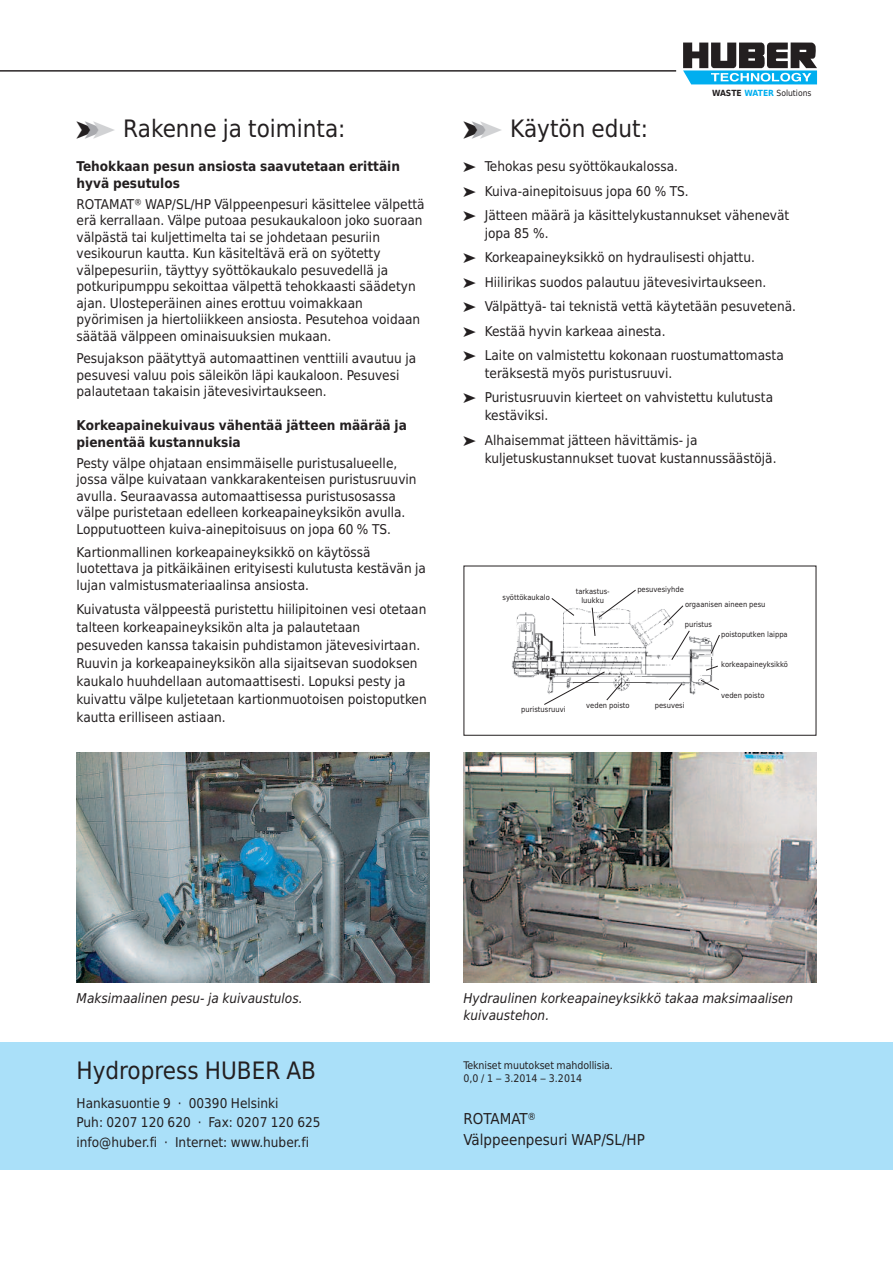
<style>
.page{position:relative;width:893px;height:1263px;background:#fff}
.page>*{position:absolute;margin:0;border:0;box-sizing:border-box;transform-origin:0 0}
.t1{font:24px "Huber Tec";color:#231f20}
.t2{font:15px/21px "Huber Tec";color:#231f20}
.t3{font:13.5px/16.5px "Huber Tec";color:#231f20}
.t4{font:700 13.5px/17.2px "Huber Tec";color:#231f20}
.t5{font:italic 13.5px/16.5px "Huber Tec";color:#231f20}
.t6{font:10.5px/13.5px "Huber Tec";letter-spacing:-.005em;color:#231f20}
.t7{font:8.55px "Huber Tec";color:#231f20}
.t8{font:7.5px/9px "Huber Tec";color:#231f20;text-align:center}
.s1{color:#a8a9ad}
.s2{color:#d1d2d4}
.s3{font-weight:700}
.s4{font-weight:700;color:#00aeef}
</style>
<div class="page">
<svg style="left:683px;top:43px;width:134px;height:41px"></svg>
<hr style="left:0;top:71px;width:676px;height:1px;background:#231f20">
<div style="left:0;top:1042px;width:893px;height:127px;background:#aae0f9"></div>
<img style="left:512px;top:608px;width:201px;height:86px">
<div style="left:463px;top:566px;width:353px;height:170px;border:1px solid #231f20"></div>
<svg style="left:551px;top:598px;width:24px;height:18px"></svg>
<svg style="left:592px;top:589px;width:44px;height:47px"></svg>
<svg style="left:663px;top:605px;width:27px;height:55px"></svg>
<svg style="left:710px;top:634px;width:10px;height:20px"></svg>
<svg style="left:705px;top:666px;width:13px;height:5px"></svg>
<svg style="left:700px;top:680px;width:19px;height:10px"></svg>
<svg style="left:669px;top:683px;width:13px;height:17px"></svg>
<svg style="left:544px;top:671px;width:79px;height:34px"></svg>
<img style="left:463px;top:753px;width:353px;height:229px">
<img style="left:77px;top:753px;width:352px;height:229px">
<h1 class="t1" style="left:77px;top:115px;width:271px">➤<span class="s1">➤</span><span class="s2">➤</span> Rakenne ja toiminta:</h1>
<p class="t4" style="left:77px;top:157px;width:325px">Tehokkaan pesun ansiosta saavutetaan erittäin hyvä pesutulos</p>
<p class="t3" style="left:77px;top:196px;width:350px">ROTAMAT® WAP/SL/HP Välppeenpesuri käsittelee välpettä erä kerrallaan. Välpe putoaa pesukaukaloon joko suoraan välpästä tai kuljettimelta tai se johdetaan pesuriin vesikourun kautta. Kun käsiteltävä erä on syötetty välpepesuriin, täyttyy syöttökaukalo pesuvedellä ja potkuripumppu sekoittaa välpettä tehokkaasti säädetyn ajan. Ulosteperäinen aines erottuu voimakkaan pyörimisen ja hiertoliikkeen ansiosta. Pesutehoa voidaan säätää välppeen ominaisuuksien mukaan.</p>
<p class="t3" style="left:77px;top:350px;width:341px">Pesujakson päätyttyä automaattinen venttiili avautuu ja pesuvesi valuu pois säleikön läpi kaukaloon. Pesuvesi palautetaan takaisin jätevesivirtaukseen.</p>
<p class="t4" style="left:77px;top:417px;width:332px;line-height:16.8px">Korkeapainekuivaus vähentää jätteen määrää ja pienentää kustannuksia</p>
<p class="t3" style="left:77px;top:455px;width:342px">Pesty välpe ohjataan ensimmäiselle puristusalueelle, jossa välpe kuivataan vankkarakenteisen puristusruuvin avulla. Seuraavassa automaattisessa puristusosassa välpe puristetaan edelleen korkeapaineyksikön avulla.<br>Lopputuotteen kuiva-ainepitoisuus on jopa 60 % TS.</p>
<p class="t3" style="left:77px;top:544px;width:351px">Kartionmallinen korkeapaineyksikkö on käytössä luotettava ja pitkäikäinen erityisesti kulutusta kestävän ja lujan valmistusmateriaalinsa ansiosta.</p>
<p class="t3" style="left:77px;top:600px;width:352px;line-height:18px">Kuivatusta välppeestä puristettu hiilipitoinen vesi otetaan talteen korkeapaineyksikön alta ja palautetaan pesuveden kanssa takaisin puhdistamon jätevesivirtaan.<br>Ruuvin ja korkeapaineyksikön alla sijaitsevan suodoksen kaukalo huuhdellaan automaattisesti. Lopuksi pesty ja kuivattu välpe kuljetetaan kartionmuotoisen poistoputken kautta erilliseen astiaan.</p>
<p class="t7" style="left:712px;top:86px;width:101px"><span class="s3">WASTE</span> <span class="s4">WATER</span> Solutions</p>
<h1 class="t1" style="left:463px;top:115px;width:186px">➤<span class="s1">➤</span><span class="s2">➤</span> Käytön edut:</h1>
<p class="t3" style="left:463px;top:154px;width:327px;line-height:24.5px">➤ Tehokas pesu syöttökaukalossa.<br>➤ Kuiva-ainepitoisuus jopa 60 % TS.<br>➤ Jätteen määrä ja käsittelykustannukset vähenevät</p>
<p class="t3" style="left:463px;top:221px;width:334px;line-height:24.5px;text-indent:21px">jopa 85 %.<br>➤ Korkeapaineyksikkö on hydraulisesti ohjattu.<br>➤ Hiilirikas suodos palautuu jätevesivirtaukseen.<br>➤ Välpättyä- tai teknistä vettä käytetään pesuvetenä. ➤ Kestää hyvin karkeaa ainesta.<br>➤ Laite on valmistettu kokonaan ruostumattomasta</p>
<p class="t3" style="left:463px;top:361px;width:311px;line-height:24.5px;text-indent:21px">teräksestä myös puristusruuvi.<br>➤ Puristusruuvin kierteet on vahvistettu kulutusta</p>
<p class="t3" style="left:463px;top:403px;width:235px;line-height:24.5px;text-indent:21px">kestäviksi.<br>➤ Alhaisemmat jätteen hävittämis- ja</p>
<p class="t3" style="left:485px;top:450px;width:293px">kuljetuskustannukset tuovat kustannussäästöjä.</p>
<p class="t8" style="left:502px;top:593px;width:49px">syöttökaukalo</p>
<p class="t8" style="left:576px;top:587px;width:35px">tarkastus&shy;luukku</p>
<p class="t8" style="left:637px;top:585px;width:48px">pesuvesiyhde</p>
<p class="t8" style="left:685px;top:600px;width:82px">orgaanisen aineen pesu</p>
<p class="t8" style="left:721px;top:630px;width:68px">poistoputken laippa</p>
<p class="t8" style="left:721px;top:660px;width:68px">korkeapaineyksikkö</p>
<p class="t8" style="left:721px;top:691px;width:45px">veden poisto</p>
<p class="t8" style="left:685px;top:620px;width:29px">puristus</p>
<p class="t8" style="left:521px;top:705px;width:46px">puristusruuvi</p>
<p class="t8" style="left:586px;top:701px;width:45px">veden poisto</p>
<p class="t8" style="left:655px;top:701px;width:31px">pesuvesi</p>
<p class="t5" style="left:77px;top:990px;width:228px">Maksimaalinen pesu- ja kuivaustulos.</p>
<h1 class="t1" style="left:77px;top:1057px;width:241px">Hydropress HUBER AB</h1>
<p class="t3" style="left:77px;top:1093px;width:246px;line-height:19.5px">Hankasuontie 9 · 00390 Helsinki<br>Puh: 0207 120 620 · Fax: 0207 120 625 info@huber.fi · Internet: www.huber.fi</p>
<p class="t5" style="left:463px;top:990px;width:331px">Hydraulinen korkeapaineyksikkö takaa maksimaalisen kuivaustehon.</p>
<p class="t6" style="left:463px;top:1058px;width:151px">Tekniset muutokset mahdollisia.<br>0,0 / 1 – 3.2014 – 3.2014</p>
<p class="t2" style="left:463px;top:1109px;width:183px">ROTAMAT®<br>Välppeenpesuri WAP/SL/HP</p>
</div>
